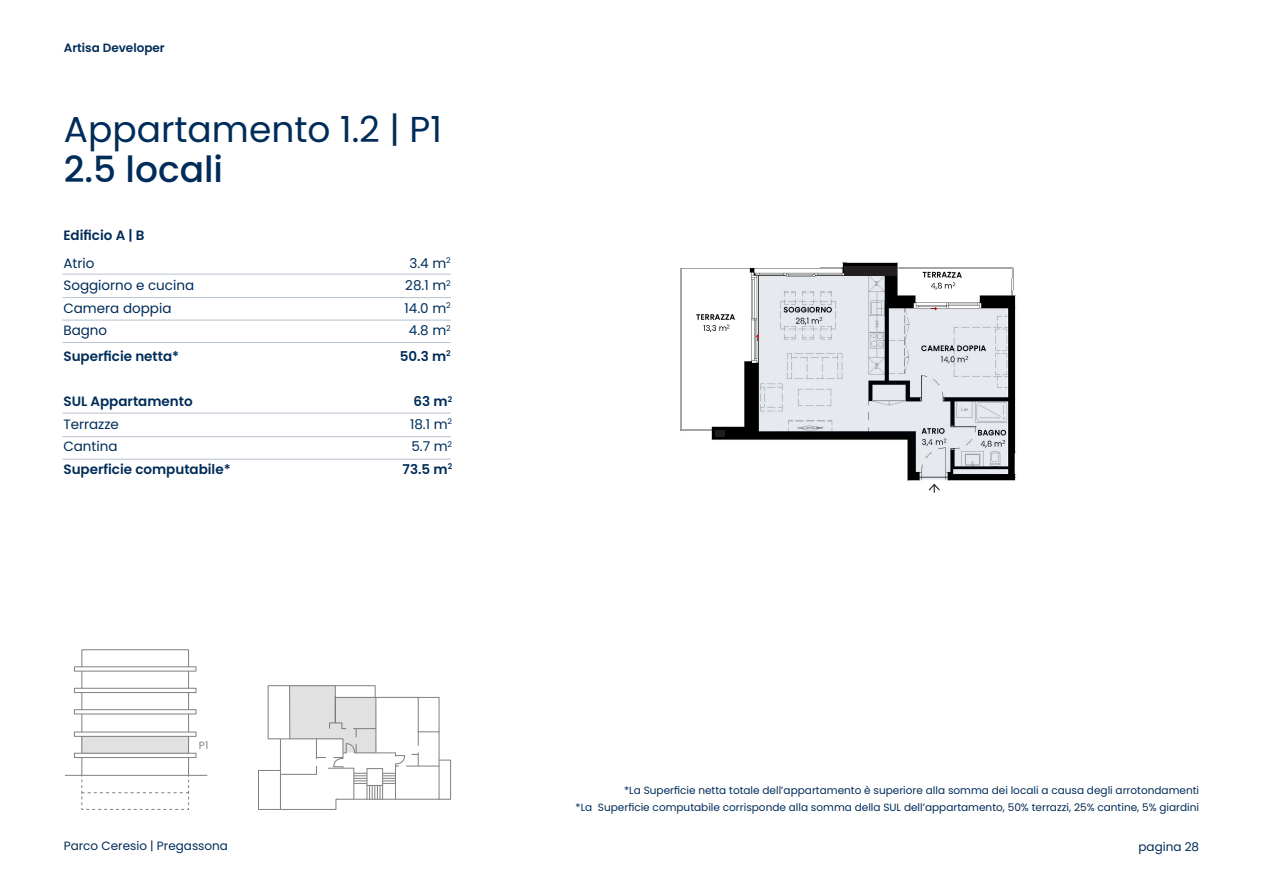
<style>
.page{position:relative;width:1263px;height:893px;background:#fff}
.page>*{position:absolute;margin:0;border:0;box-sizing:border-box;transform-origin:0 0}
.titoli_di_paragrafo_1{font:36px "Poppins";color:#002c59}
.titoli_di_paragrafo_1-2{font:500 36px "Poppins";color:#002c59}
.paragrafo_di_base_sx{font:13.5px "Poppins";color:#002c59}
.paragrafo_di_base_sx-2{font:600 13.5px "Poppins";color:#002c59}
.t1{font:12px "Poppins";color:#002c59}
.t2{font:600 12px "Poppins";color:#002c59}
.paragrafo_di_base_sx-3{font:10.5px "Poppins";color:#002c59}
.t3{font:10.5px "Poppins";color:#808080}
</style>
<div class="page">
<hr style="left:62px;top:274px;width:389px;height:1px;background:#002c59">
<hr style="left:62px;top:413px;width:389px;height:1px;background:#002c59">
<hr style="left:62px;top:297px;width:389px;height:1px;background:#002c59">
<hr style="left:62px;top:436px;width:389px;height:1px;background:#002c59">
<hr style="left:62px;top:320px;width:389px;height:1px;background:#002c59">
<hr style="left:62px;top:459px;width:389px;height:1px;background:#002c59">
<hr style="left:62px;top:342px;width:389px;height:1px;background:#002c59">
<img style="left:680px;top:262px;width:336px;height:219px">
<svg style="left:928px;top:483px;width:12px;height:10px"></svg>
<svg style="left:81px;top:776px;width:108px;height:34px"></svg>
<div style="left:81px;top:649px;width:108px;height:127px;border:1px solid #808080"></div>
<svg style="left:74px;top:753px;width:122px;height:5px"></svg>
<svg style="left:74px;top:732px;width:122px;height:5px"></svg>
<svg style="left:74px;top:709px;width:122px;height:5px"></svg>
<svg style="left:74px;top:688px;width:122px;height:5px"></svg>
<svg style="left:74px;top:666px;width:122px;height:5px"></svg>
<hr style="left:65px;top:775px;width:142px;height:1px;background:#808080">
<div style="left:81px;top:737px;width:108px;height:17px;background:linear-gradient(to right,#e1e1e2,#e1e1e2)"></div>
<svg style="left:759px;top:276px;width:248px;height:204px;fill:#e6eaee"></svg>
<div style="left:716px;top:430px;width:9px;height:6px;background:#231f20"></div>
<div style="left:844px;top:266px;width:53px;height:10px;background:#231f20"></div>
<svg style="left:258px;top:685px;width:193px;height:125px"></svg>
<p class="t2" style="left:64px;top:41px;width:102px">Artisa Developer</p>
<p class="titoli_di_paragrafo_1" style="left:64px;top:108px;width:380px">Appartamento 1.2 | P1</p>
<p class="titoli_di_paragrafo_1-2" style="left:64px;top:149px;width:161px">2.5 locali</p>
<p class="paragrafo_di_base_sx-2" style="left:63px;top:228px;width:83px">Edificio A | B</p>
<p class="paragrafo_di_base_sx" style="left:63px;top:255px;width:33px">Atrio</p>
<p class="paragrafo_di_base_sx" style="left:63px;top:278px;width:132px">Soggiorno e cucina</p>
<p class="paragrafo_di_base_sx" style="left:63px;top:300px;width:110px">Camera doppia</p>
<p class="paragrafo_di_base_sx" style="left:63px;top:323px;width:45px">Bagno</p>
<p class="paragrafo_di_base_sx-2" style="left:63px;top:348px;width:117px">Superficie netta*</p>
<p class="paragrafo_di_base_sx-2" style="left:63px;top:394px;width:131px">SUL Appartamento</p>
<p class="paragrafo_di_base_sx" style="left:63px;top:416px;width:57px">Terrazze</p>
<p class="paragrafo_di_base_sx" style="left:63px;top:439px;width:56px">Cantina</p>
<p class="paragrafo_di_base_sx-2" style="left:63px;top:461px;width:169px">Superficie computabile*</p>
<p class="t3" style="left:199px;top:739px;width:11px">P1</p>
<p class="t1" style="left:64px;top:839px;width:166px">Parco Ceresio | Pregassona</p>
<p class="paragrafo_di_base_sx" style="left:409px;top:255px;width:43px">3.4 m<sup>2</sup></p>
<p class="paragrafo_di_base_sx" style="left:405px;top:278px;width:47px">28.1 m<sup>2</sup></p>
<p class="paragrafo_di_base_sx" style="left:405px;top:300px;width:48px">14.0 m<sup>2</sup></p>
<p class="paragrafo_di_base_sx" style="left:409px;top:323px;width:43px">4.8 m<sup>2</sup></p>
<p class="paragrafo_di_base_sx-2" style="left:400px;top:348px;width:52px">50.3 m<sup>2</sup></p>
<p class="paragrafo_di_base_sx-2" style="left:414px;top:394px;width:40px">63 m<sup>2</sup></p>
<p class="paragrafo_di_base_sx" style="left:410px;top:416px;width:44px">18.1 m<sup>2</sup></p>
<p class="paragrafo_di_base_sx" style="left:411px;top:439px;width:42px">5.7 m<sup>2</sup></p>
<p class="paragrafo_di_base_sx-2" style="left:403px;top:461px;width:51px">73.5 m<sup>2</sup></p>
<p class="paragrafo_di_base_sx-3" style="left:624px;top:784px;width:576px">*La Superficie netta totale dell’appartamento è superiore alla somma dei locali a causa degli arrotondamenti</p>
<p class="paragrafo_di_base_sx-3" style="left:576px;top:801px;width:625px">*La Superficie computabile corrisponde alla somma della SUL dell’appartamento, 50% terrazzi, 25% cantine, 5% giardini</p>
<p class="t1" style="left:1138px;top:840px;width:62px">pagina 28</p>
</div>
